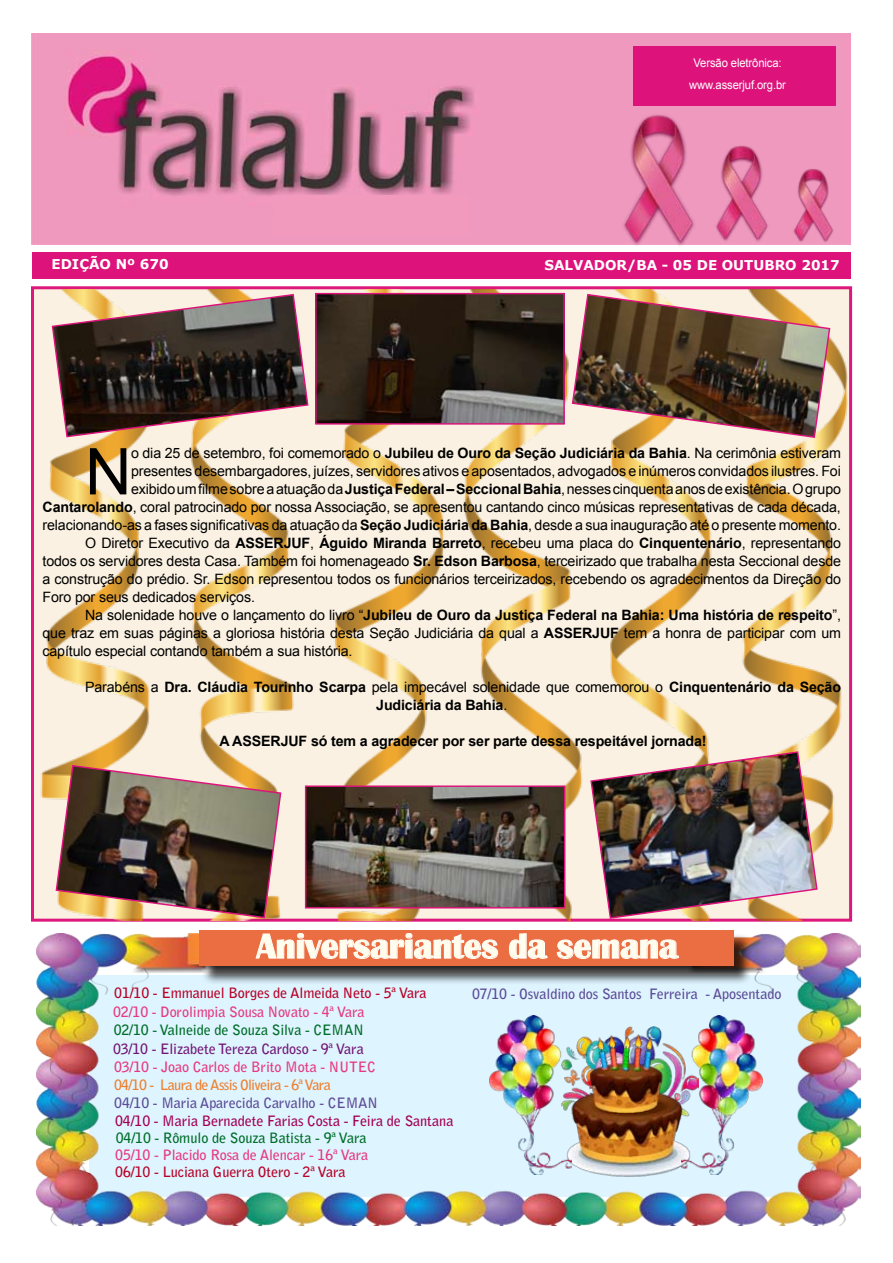
<style>
.page{position:relative;width:893px;height:1263px;background:#fff}
.page>*{position:absolute;margin:0;border:0;box-sizing:border-box;transform-origin:0 0}
.t1{font:64.5px "Arial";color:#000}
.t2{font:700 36px "Britannic";letter-spacing:-.01em;color:#fffdee}
.t3{font:14.25px "Arial";letter-spacing:-.01em;color:#000}
.t4{font:700 14.25px/18px "Arial";letter-spacing:-.01em;color:#000}
.t5{font:700 14.25px "Bell Gothic Std";letter-spacing:-.01em;color:#e6397f}
.t6{font:700 14.25px "Bell Gothic Std";letter-spacing:-.01em;color:#5c4b96}
.t7{font:700 14.25px "Bell Gothic Std";letter-spacing:-.01em;color:#b80227}
.t8{font:700 14.25px "Bell Gothic Std";letter-spacing:-.01em;color:#006e28}
.t9{font:700 14.25px "Bell Gothic Std";letter-spacing:-.01em;color:#a40053}
.t10{font:700 14.25px "Bell Gothic Std";letter-spacing:-.01em;color:#721775}
.t11{font:700 14.25px "Bell Gothic Std";letter-spacing:-.05em;color:#ee7f2d}
.t12{font:700 13.5px "Verdana";color:#fff}
.t13{font:11.85px/22.5px "Arial";letter-spacing:-.01em;color:#fff;text-align:center;scale:.94 1}
.s1{font-weight:700}
.s2{font-weight:400}
</style>
<div class="page">
<img style="left:37px;top:933px;width:823px;height:293px">
<div style="left:201px;top:933px;width:568px;height:63px;background:#000;opacity:.75"></div>
<div style="left:199px;top:931px;width:534px;height:35px;background:#eb6d42"></div>
<svg style="left:255px;top:933px;width:243px;height:26px"></svg>
<svg style="left:509px;top:933px;width:39px;height:26px"></svg>
<svg style="left:557px;top:939px;width:122px;height:20px"></svg>
<div style="left:32px;top:252px;width:818px;height:26px;background:#dd127b"></div>
<img style="left:561px;top:1026px;width:137px;height:151px">
<img style="left:563px;top:1032px;width:130px;height:150px">
<img style="left:490px;top:1015px;width:81px;height:159px">
<img style="left:681px;top:1015px;width:82px;height:160px">
<img style="left:31px;top:33px;width:820px;height:212px">
<div style="left:634px;top:46px;width:202px;height:59px;background:#dd127b"></div>
<div style="left:273px;top:195px;width:196px;height:41px;background:#f19abd"></div>
<img style="left:589px;top:110px;width:139px;height:136px">
<img style="left:691px;top:142px;width:102px;height:103px">
<img style="left:775px;top:167px;width:76px;height:77px">
<img style="left:31px;top:289px;width:822px;height:631px">
<svg style="left:51px;top:293px;width:258px;height:145px;background:#695a50"></svg>
<img style="left:571px;top:293px;width:260px;height:146px">
<img style="left:317px;top:295px;width:246px;height:128px">
<div style="left:315px;top:293px;width:250px;height:132px;border:1px solid #dd127b"></div>
<img style="left:307px;top:787px;width:256px;height:119px">
<div style="left:305px;top:785px;width:260px;height:123px;border:1px solid #dd127b"></div>
<img style="left:55px;top:764px;width:227px;height:155px">
<img style="left:589px;top:750px;width:229px;height:170px">
<p class="t13" style="left:689px;top:51px;width:104px">Versão eletrônica: www.asserjuf.org.br</p>
<p class="t12" style="left:52px;top:255px;width:119px">EDIÇÃO Nº 670</p>
<p class="t12" style="left:544px;top:255px;width:297px">SALVADOR/BA - 05 DE OUTUBRO 2017</p>
<h1 class="t1" style="left:85px;top:429px;width:48px">N</h1>
<p class="t3" style="left:131px;top:444px;width:711px">o dia 25 de setembro, foi comemorado o <span class="s1">Jubileu de Ouro da Seção Judiciária da Bahia</span>. Na cerimônia estiveram</p>
<p class="t3" style="left:131px;top:462px;width:711px">presentes desembargadores, juízes, servidores ativos e aposentados, advogados e inúmeros convidados ilustres. Foi</p>
<p class="t3" style="left:131px;top:480px;width:711px">exibido um filme sobre a atuação da <span class="s1">Justiça Federal – Seccional Bahia</span>, nesses cinquenta anos de existência. O grupo</p>
<p class="t3" style="left:43px;top:498px;width:800px"><span class="s1">Cantarolando</span>, coral patrocinado por nossa Associação, se apresentou cantando cinco músicas representativas de cada década,</p>
<p class="t3" style="left:43px;top:516px;width:800px">relacionando-as a fases significativas da atuação da <span class="s1">Seção Judiciária da Bahia</span>, desde a sua inauguração até o presente momento.</p>
<p class="t3" style="left:85px;top:534px;width:757px">O Diretor Executivo da <span class="s1">ASSERJUF</span>, <span class="s1">Águido Miranda Barreto</span>, recebeu uma placa do <span class="s1">Cinquentenário</span>, representando</p>
<p class="t3" style="left:43px;top:552px;width:800px">todos os servidores desta Casa. Também foi homenageado <span class="s1">Sr. Edson Barbosa</span>, terceirizado que trabalha nesta Seccional desde</p>
<p class="t3" style="left:43px;top:570px;width:800px">a construção do prédio. Sr. Edson representou todos os funcionários terceirizados, recebendo os agradecimentos da Direção do</p>
<p class="t3" style="left:43px;top:588px;width:214px">Foro por seus dedicados serviços.</p>
<p class="t4" style="left:85px;top:607px;width:757px"><span class="s2">Na solenidade houve o lançamento do livro “</span>Jubileu de Ouro da Justiça Federal na Bahia: Uma história de respeito<span class="s2">”,</span></p>
<p class="t3" style="left:43px;top:624px;width:800px">que traz em suas páginas a gloriosa história desta Seção Judiciária da qual a <span class="s1">ASSERJUF</span> tem a honra de participar com um</p>
<p class="t3" style="left:43px;top:642px;width:311px">capítulo especial contando também a sua história.</p>
<p class="t4" style="left:376px;top:679px;width:466px;text-indent:-291px"><span class="s2">Parabéns a</span> Dra. Cláudia Tourinho Scarpa <span class="s2">pela impecável solenidade que comemorou o</span> Cinquentenário da Seção<br>Judiciária da Bahia<span class="s2">.</span></p>
<p class="t4" style="left:219px;top:733px;width:489px">A ASSERJUF só tem a agradecer por ser parte dessa respeitável jornada!</p>
<h2 class="t2" style="left:256px;top:926px;width:423px">Aniversariantes da semana</h2>
<p class="t7" style="left:114px;top:984px;width:314px">01/10 - Emmanuel Borges de Almeida Neto - 5ª Vara</p>
<p class="t5" style="left:113px;top:1003px;width:253px">02/10 - Dorolimpia Sousa Novato - 4ª Vara</p>
<p class="t8" style="left:114px;top:1021px;width:251px">02/10 - Valneide de Souza Silva - CEMAN</p>
<p class="t10" style="left:113px;top:1040px;width:252px">03/10 - Elizabete Tereza Cardoso - 9ª Vara</p>
<p class="t11" style="left:114px;top:1076px;width:218px">04/10 - Laura de Assis Oliveira - 6ª Vara</p>
<p class="t6" style="left:114px;top:1094px;width:265px">04/10 - Maria Aparecida Carvalho - CEMAN</p>
<p class="t5" style="left:114px;top:1058px;width:263px">03/10 - Joao Carlos de Brito Mota - NUTEC</p>
<p class="t9" style="left:115px;top:1112px;width:340px">04/10 - Maria Bernadete Farias Costa - Feira de Santana</p>
<p class="t8" style="left:116px;top:1129px;width:252px">04/10 - Rômulo de Souza Batista - 9ª Vara</p>
<p class="t5" style="left:115px;top:1146px;width:255px">05/10 - Placido Rosa de Alencar - 16ª Vara</p>
<p class="t7" style="left:115px;top:1163px;width:232px">06/10 - Luciana Guerra Otero - 2ª Vara</p>
<p class="t6" style="left:472px;top:985px;width:311px">07/10 - Osvaldino dos Santos Ferreira - Aposentado</p>
</div>
